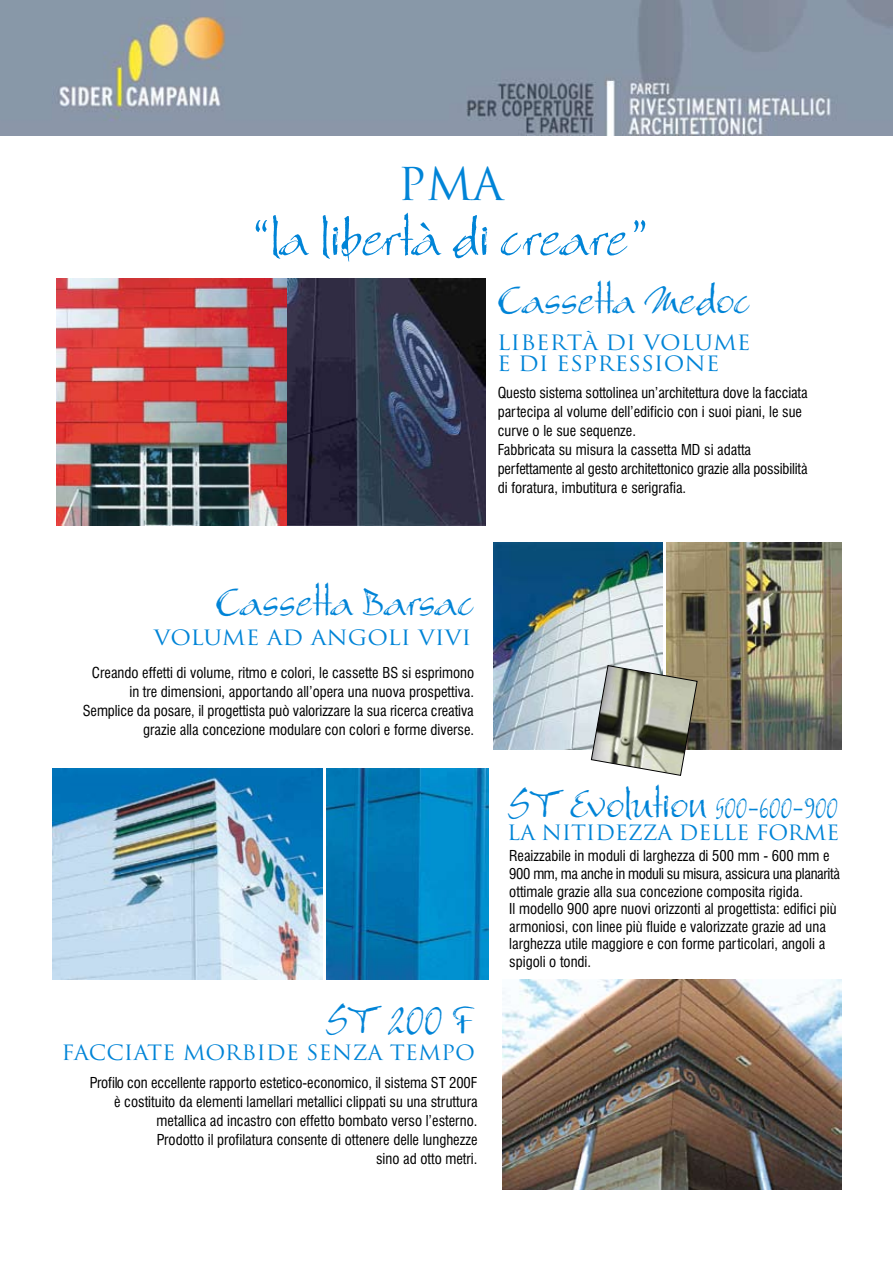
<style>
.page{position:relative;width:893px;height:1263px;background:#fff}
.page>*{position:absolute;margin:0;border:0;box-sizing:border-box;transform-origin:0 0}
.t1{font:53.4px "Bergell Plain";color:#0084d7;scale:1.1 1}
.t2{font:44.1px "Trajan";color:#0084d7}
.t3{font:41.1px "Bergell Plain";color:#0084d7;scale:1.1 1}
.t4{font:20.55px/20.5px "Trajan";color:#0084d7;scale:1.1 1}
.t5{font:20.55px "Trajan";color:#0084d7;scale:1.06 1}
.t6{font:condensed 14.7px/19px "Swiss 721 BT";color:#000}
.s1{font-size:29.4px}
</style>
<div class="page">
<img style="left:0;top:0;width:893px;height:136px">
<img style="left:57px;top:279px;width:429px;height:246px">
<img style="left:493px;top:542px;width:170px;height:208px">
<img style="left:667px;top:543px;width:174px;height:206px">
<svg style="left:591px;top:665px;width:107px;height:111px;background:#a4a699"></svg>
<img style="left:327px;top:768px;width:162px;height:211px">
<img style="left:52px;top:768px;width:270px;height:212px">
<img style="left:502px;top:980px;width:339px;height:210px">
<h2 class="t2" style="left:398px;top:157px;width:107px">PMA</h2>
<h1 class="t1" style="left:251px;top:205px;width:364px">“la libertà di creare”</h1>
<h3 class="t3" style="left:497px;top:275px;width:232px">Cassetta Medoc</h3>
<h3 class="t4" style="left:497px;top:333px;width:232px">LIBERTà DI VOLUME<br>E DI ESPRESSIONE</h3>
<p class="t6" style="left:498px;top:383px;width:311px">Questo sistema sottolinea un’architettura dove la facciata partecipa al volume dell’edificio con i suoi piani, le sue curve o le sue sequenze.<br>Fabbricata su misura la cassetta MD si adatta perfettamente al gesto architettonico grazie alla possibilità di foratura, imbutitura e serigrafia.</p>
<h3 class="t3" style="left:215px;top:576px;width:237px">Cassetta Barsac</h3>
<h3 class="t4" style="left:154px;top:628px;width:290px">VOLUME AD ANGOLI VIVI</h3>
<p class="t6" style="left:83px;top:663px;width:393px;text-align:right">Creando effetti di volume, ritmo e colori, le cassette BS si esprimono in tre dimensioni, apportando all’opera una nuova prospettiva.<br>Semplice da posare, il progettista può valorizzare la sua ricerca creativa grazie alla concezione modulare con colori e forme diverse.</p>
<h3 class="t3" style="left:325px;top:994px;width:136px">ST 200 F</h3>
<h3 class="t5" style="left:61px;top:1040px;width:392px">FACCIATE MORBIDE SENZA TEMPO</h3>
<p class="t6" style="left:90px;top:1073px;width:389px;text-align:right">Profilo con eccellente rapporto estetico-economico, il sistema ST 200F è costituito da elementi lamellari metallici clippati su una struttura metallica ad incastro con effetto bombato verso l’esterno.<br>Prodotto il profilatura consente di ottenere delle lunghezze<br>sino ad otto metri.</p>
<h3 class="t3" style="left:507px;top:778px;width:302px">ST Evolution <span class="s1">500-600-900</span></h3>
<h3 class="t5" style="left:507px;top:820px;width:315px">LA NITIDEZZA DELLE FORME</h3>
<p class="t6" style="left:509px;top:847px;width:332px;line-height:17.7px">Reaizzabile in moduli di larghezza di 500 mm - 600 mm e 900 mm, ma anche in moduli su misura, assicura una planarità ottimale grazie alla sua concezione composita rigida.<br>Il modello 900 apre nuovi orizzonti al progettista: edifici più armoniosi, con linee più fluide e valorizzate grazie ad una larghezza utile maggiore e con forme particolari, angoli a spigoli o tondi.</p>
</div>
